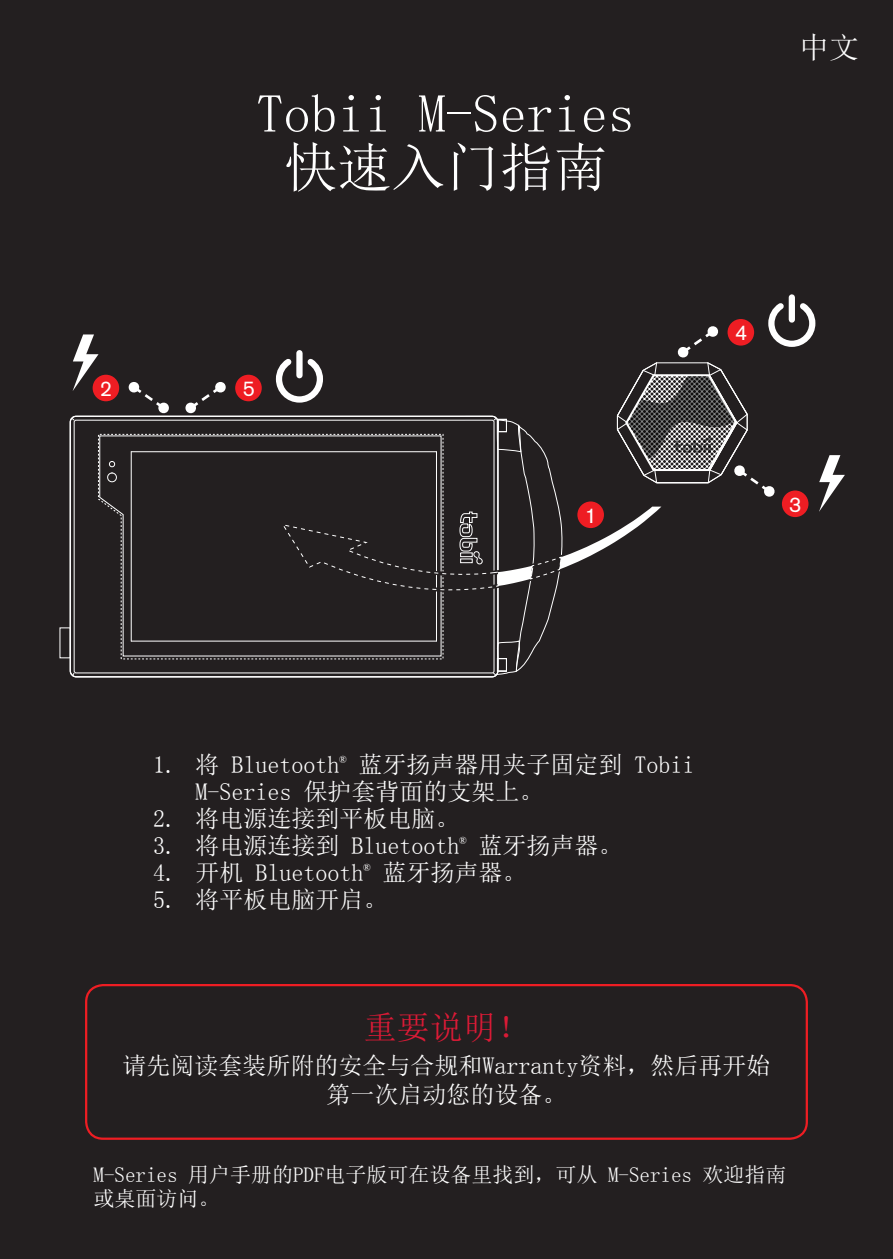
<style>
.page{position:relative;width:893px;height:1259px;background:#231f20}
.page>*{position:absolute;margin:0;border:0;box-sizing:border-box;transform-origin:0 0}
.Normal_-_Bodytext__9{font:54px "Sim Sun";color:#fff}
.Heading_2_-_Title__1{font:33px "Sim Sun";color:#dc1a36}
.Normal_-_Bodytext__9-2{font:30px "Sim Sun";color:#fff}
.Normal_-_Bodytext__9-3{font:24px/28.8px "Sim Sun";color:#fff;text-align:center}
.t1{font:21.3px "Akzidenz Grotesk BE";color:#fff}
.Normal_-_Bodytext__9-4{font:21px/24px "Sim Sun";color:#fff}
</style>
<div class="page">
<div style="left:85px;top:984px;width:723px;height:155px;border:2px solid #ee1d23;border-radius:17px"></div>
<div style="left:93px;top:375px;width:26px;height:26px;background:#ee1d23;border-radius:50%"></div>
<svg style="left:128px;top:382px;width:41px;height:32px"></svg>
<div style="left:235px;top:375px;width:27px;height:26px;background:#ee1d23;border-radius:50%"></div>
<svg style="left:185px;top:382px;width:41px;height:32px"></svg>
<svg style="left:69px;top:415px;width:427px;height:263px"></svg>
<svg style="left:73px;top:419px;width:203px;height:255px"></svg>
<svg style="left:70px;top:417px;width:5px;height:4px"></svg>
<svg style="left:71px;top:671px;width:4px;height:6px"></svg>
<svg style="left:276px;top:297px;width:569px;height:379px"></svg>
<svg style="left:73px;top:334px;width:26px;height:57px"></svg>
<p class="Normal_-_Bodytext__9" style="left:256px;top:86px;width:379px">Tobii M-Series</p>
<p class="Normal_-_Bodytext__9" style="left:284px;top:140px;width:325px">快速入门指南</p>
<p class="t1" style="left:100px;top:376px;width:14px">2</p>
<p class="t1" style="left:243px;top:376px;width:14px">5</p>
<p class="t1" style="left:585px;top:502px;width:14px">1</p>
<p class="Normal_-_Bodytext__9-2" style="left:799px;top:33px;width:61px">中文</p>
<p class="t1" style="left:735px;top:320px;width:14px">4</p>
<p class="t1" style="left:789px;top:491px;width:14px">3</p>
<p class="Normal_-_Bodytext__9-3" style="left:196px;top:751px;width:500px;line-height:27px;text-align:left;text-indent:-43px">1. 将 Bluetooth<sup>®</sup> 蓝牙扬声器用夹子固定到 Tobii<br>M-Series 保护套背面的支架上。</p>
<p class="Normal_-_Bodytext__9-3" style="left:153px;top:804px;width:308px">2. 将电源连接到平板电脑。</p>
<p class="Normal_-_Bodytext__9-3" style="left:153px;top:831px;width:471px">3. 将电源连接到 Bluetooth<sup>®</sup> 蓝牙扬声器。</p>
<p class="Normal_-_Bodytext__9-3" style="left:153px;top:858px;width:375px">4. 开机 Bluetooth<sup>®</sup> 蓝牙扬声器。</p>
<p class="Normal_-_Bodytext__9-3" style="left:153px;top:885px;width:236px">5. 将平板电脑开启。</p>
<p class="Heading_2_-_Title__1" style="left:364px;top:1010px;width:167px">重要说明！</p>
<p class="Normal_-_Bodytext__9-3" style="left:122px;top:1050px;width:650px">请先阅读套装所附的安全与合规和Warranty资料，然后再开始第一次启动您的设备。</p>
<p class="Normal_-_Bodytext__9-4" style="left:94px;top:1163px;width:694px">M-Series 用户手册的PDF电子版可在设备里找到，可从 M-Series 欢迎指南或桌面访问。</p>
</div>
